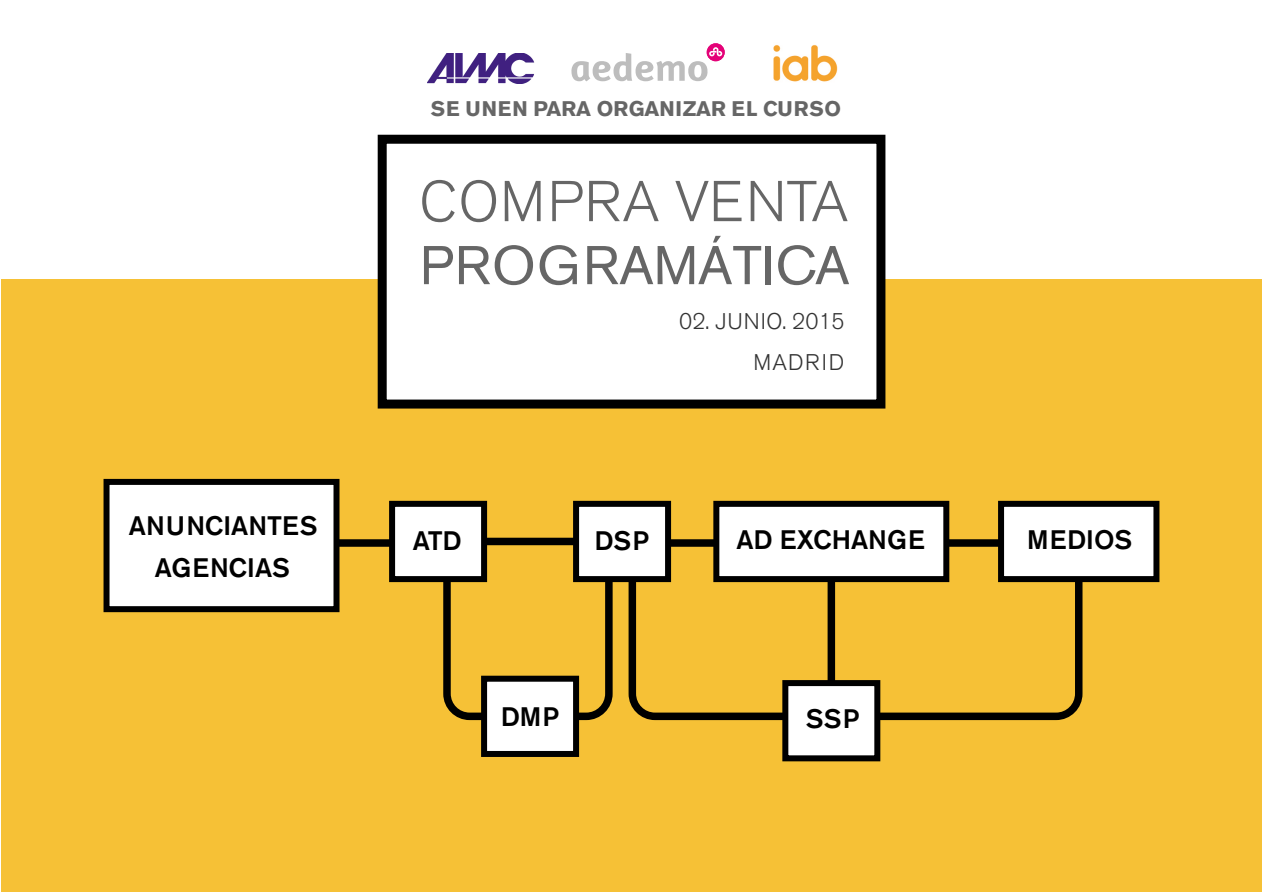
<style>
.page{position:relative;width:1263px;height:893px;background:#fff}
.page>*{position:absolute;margin:0;border:0;box-sizing:border-box;transform-origin:0 0}
.t1{font:300 57px "Akzidenz Grotesk BE";letter-spacing:.02em;color:#666}
.t2{font:54px "Akzidenz Grotesk BE";color:#666}
.t3{font:500 26.55px/42.3px "Akzidenz Grotesk BE";color:#000;text-align:center}
.t4{font:300 22.5px "Akzidenz Grotesk BE";letter-spacing:.01em;color:#333}
.t5{font:300 22.5px "Akzidenz Grotesk BE";letter-spacing:.04em;color:#333}
.t6{font:700 21px "Akzidenz Grotesk BE";letter-spacing:.02em;color:#666}
</style>
<div class="page">
<div style="left:1px;top:279px;width:1260px;height:613px;background:#f6c136"></div>
<div style="left:378px;top:135px;width:507px;height:274px;background:#fff;border:9px solid #000"></div>
<div style="left:713px;top:501px;width:236px;height:81px;background:#fff;border:6px solid #000"></div>
<div style="left:389px;top:501px;width:98px;height:81px;background:#fff;border:6px solid #000"></div>
<div style="left:104px;top:479px;width:235px;height:133px;background:#fff;border:6px solid #000"></div>
<div style="left:998px;top:501px;width:161px;height:81px;background:#fff;border:6px solid #000"></div>
<div style="left:481px;top:676px;width:98px;height:81px;background:#fff;border:6px solid #000"></div>
<div style="left:782px;top:680px;width:98px;height:81px;background:#fff;border:6px solid #000"></div>
<div style="left:573px;top:501px;width:98px;height:81px;background:#fff;border:6px solid #000"></div>
<svg style="left:439px;top:572px;width:53px;height:152px"></svg>
<svg style="left:625px;top:572px;width:166px;height:152px"></svg>
<svg style="left:569px;top:572px;width:47px;height:152px"></svg>
<svg style="left:870px;top:572px;width:216px;height:152px"></svg>
<div style="left:827px;top:579px;width:8px;height:104px;background:#000"></div>
<div style="left:336px;top:539px;width:56px;height:8px;background:#000"></div>
<div style="left:484px;top:538px;width:92px;height:7px;background:#000"></div>
<div style="left:668px;top:539px;width:48px;height:8px;background:#000"></div>
<div style="left:946px;top:539px;width:55px;height:8px;background:#000"></div>
<img style="left:428px;top:53px;width:106px;height:30px">
<svg style="left:571px;top:43px;width:154px;height:38px"></svg>
<img style="left:773px;top:45px;width:65px;height:37px">
<p class="t3" style="left:129px;top:504px;width:190px">ANUNCIANTES<br>AGENCIAS</p>
<p class="t6" style="left:431px;top:96px;width:412px">SE UNEN PARA ORGANIZAR EL CURSO</p>
<h1 class="t1" style="left:419px;top:169px;width:430px">COMPRA VENTA</h1>
<h2 class="t2" style="left:420px;top:233px;width:431px">PROGRAMÁTICA</h2>
<p class="t4" style="left:679px;top:309px;width:167px">02. JUNIO. 2015</p>
<p class="t5" style="left:753px;top:350px;width:92px">MADRID</p>
<p class="t3" style="left:413px;top:520px;width:50px">ATD</p>
<p class="t3" style="left:736px;top:518px;width:190px">AD EXCHANGE</p>
<p class="t3" style="left:1027px;top:518px;width:107px">MEDIOS</p>
<p class="t3" style="left:595px;top:520px;width:56px">DSP</p>
<p class="t3" style="left:501px;top:695px;width:60px">DMP</p>
<p class="t3" style="left:806px;top:698px;width:55px">SSP</p>
</div>
